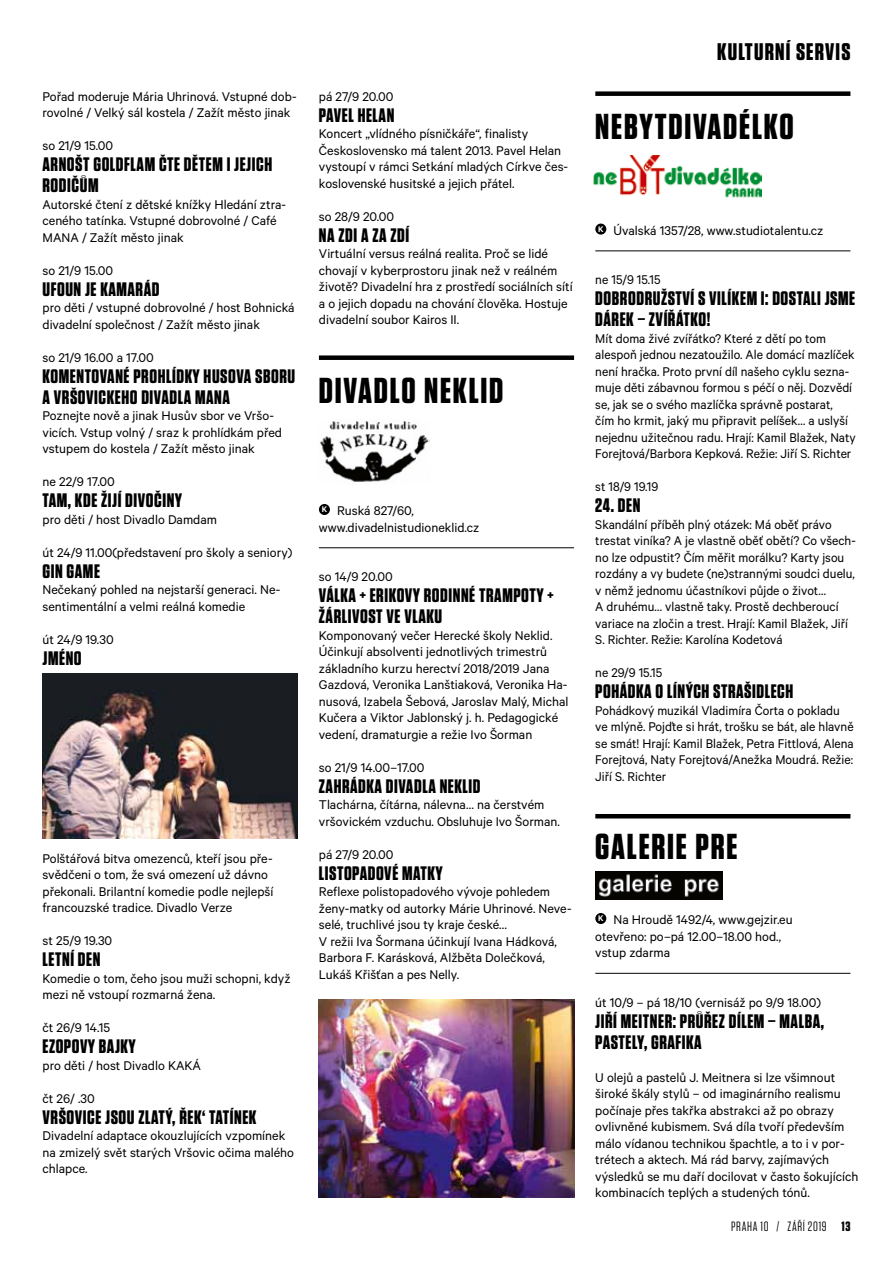
<style>
.page{position:relative;width:893px;height:1263px;background:#fff}
.page>*{position:absolute;margin:0;border:0;box-sizing:border-box;transform-origin:0 0}
.t1{font:700 36px "Tungsten";letter-spacing:.05em;color:#000}
.t2{font:700 24px "Tungsten";letter-spacing:.05em;color:#000}
.t3{font:700 19.5px "Tungsten";letter-spacing:.03em;color:#000}
.t4{font:14.25px/16.5px "Calibre";color:#000}
.t5{font:13.5px "Tungsten";letter-spacing:.05em;color:#000}
.s1{font-weight:700}
</style>
<div class="page">
<div style="left:319px;top:504px;width:11px;height:11px;background:#000;border-radius:50%"></div>
<hr style="left:319px;top:547px;width:255px;height:1px;background:#000">
<img style="left:320px;top:421px;width:109px;height:61px">
<div style="left:319px;top:355px;width:255px;height:5px;background:#000"></div>
<img style="left:43px;top:673px;width:255px;height:165px">
<img style="left:319px;top:999px;width:255px;height:198px">
<div style="left:595px;top:224px;width:11px;height:11px;background:#000;border-radius:50%"></div>
<hr style="left:595px;top:251px;width:255px;height:1px;background:#000">
<img style="left:594px;top:155px;width:167px;height:43px">
<div style="left:595px;top:91px;width:255px;height:5px;background:#000"></div>
<div style="left:595px;top:913px;width:11px;height:11px;background:#000;border-radius:50%"></div>
<hr style="left:595px;top:973px;width:255px;height:1px;background:#000">
<img style="left:595px;top:871px;width:128px;height:29px">
<hr style="left:595px;top:814px;width:255px;height:4px;background:#000">
<p class="t4" style="left:43px;top:87px;width:256px">Pořad moderuje Mária Uhrinová. Vstupné dob&shy;rovolné / Velký sál kostela / Zažít město jinak</p>
<p class="t4" style="left:43px;top:137px;width:72px">so 21/9 15.00</p>
<h3 class="t3" style="left:43px;top:154px;width:9px">ARNOŠ</h3>
<h3 class="t3" style="left:83px;top:154px;width:28px">T GOLDFLAM</h3>
<h3 class="t3" style="left:159px;top:154px;width:83px">ČTE DĚTEM I JEJICH</h3>
<h3 class="t3" style="left:43px;top:175px;width:9px">RODIČ</h3>
<h3 class="t3" style="left:80px;top:175px;width:19px">ŮM</h3>
<p class="t4" style="left:43px;top:195px;width:245px">Autorské čtení z dětské knížky Hledání ztra&shy;ceného tatínka. Vstupné dobrovolné / Café<br>MANA / Zažít město jinak</p>
<p class="t4" style="left:43px;top:261px;width:72px">so 21/9 15.00</p>
<h3 class="t3" style="left:43px;top:278px;width:9px">UFOUN</h3>
<h3 class="t3" style="left:85px;top:278px;width:25px">JE KAMARÁD</h3>
<p class="t4" style="left:43px;top:299px;width:254px">pro děti / vstupné dobrovolné / host Bohnická divadelní společnost / Zažít město jinak</p>
<p class="t4" style="left:43px;top:348px;width:113px">so 21/9 16.00 a 17.00</p>
<h3 class="t3" style="left:43px;top:365px;width:10px">KOMEN</h3>
<h3 class="t3" style="left:85px;top:365px;width:65px">TOVANÉ PROHLÍDK</h3>
<h3 class="t3" style="left:193px;top:365px;width:80px">Y HUSOVA SBORU</h3>
<h3 class="t3" style="left:43px;top:386px;width:20px">AVRŠOVICKEHO</h3>
<h3 class="t3" style="left:141px;top:386px;width:9px">DIVADLA</h3>
<h3 class="t3" style="left:195px;top:386px;width:10px">MANA</h3>
<p class="t4" style="left:43px;top:407px;width:241px">Poznejte nově a jinak Husův sbor ve Vršo&shy;vicích. Vstup volný / sraz k prohlídkám před vstupem do kostela / Zažít město jinak</p>
<p class="t4" style="left:43px;top:473px;width:74px">ne 22/9 17.00</p>
<h3 class="t3" style="left:43px;top:490px;width:91px">TAM, KDE ŽIJÍ DIVOČIN</h3>
<h3 class="t3" style="left:175px;top:490px;width:9px">Y</h3>
<p class="t4" style="left:43px;top:510px;width:176px">pro děti / host Divadlo Damdam</p>
<p class="t4" style="left:43px;top:543px;width:251px">út 24/9 11.00(představení pro školy a seniory)</p>
<h3 class="t3" style="left:43px;top:560px;width:42px">GIN GAME</h3>
<p class="t4" style="left:43px;top:581px;width:239px">Nečekaný pohled na nejstarší generaci. Ne&shy;sentimentální a velmi reálná komedie</p>
<p class="t4" style="left:43px;top:630px;width:73px">út 24/9 19.30</p>
<h3 class="t3" style="left:43px;top:647px;width:32px">JMÉNO</h3>
<p class="t4" style="left:43px;top:849px;width:232px">Polštářová bitva omezenců, kteří jsou pře&shy;svědčeni o tom, že svá omezení už dávno překonali. Brilantní komedie podle nejlepší francouzské tradice. Divadlo Verze</p>
<p class="t4" style="left:43px;top:932px;width:71px">st 25/9 19.30</p>
<h3 class="t3" style="left:43px;top:949px;width:44px">LETNÍDEN</h3>
<p class="t4" style="left:43px;top:969px;width:250px">Komedie o tom, čeho jsou muži schopni, když mezi ně vstoupí rozmarná žena.</p>
<p class="t4" style="left:43px;top:1019px;width:69px">čt 26/9 14.15</p>
<h3 class="t3" style="left:43px;top:1036px;width:95px">EZOPOVY BAJKY</h3>
<p class="t4" style="left:43px;top:1056px;width:160px">pro děti / host Divadlo KAKÁ</p>
<p class="t4" style="left:43px;top:1089px;width:54px">čt 26/ .30</p>
<h3 class="t3" style="left:43px;top:1106px;width:9px">VRŠOVICE</h3>
<h3 class="t3" style="left:105px;top:1106px;width:133px">JSOU ZLATÝ, ŘEK‘ TATÍNEK</h3>
<p class="t4" style="left:43px;top:1127px;width:253px">Divadelní adaptace okouzlujících vzpomínek na zmizelý svět starých Vršovic očima malého chlapce.</p>
<p class="t4" style="left:319px;top:87px;width:76px">pá 27/9 20.00</p>
<h3 class="t3" style="left:319px;top:104px;width:16px">PAVEL</h3>
<h3 class="t3" style="left:358px;top:104px;width:9px">HELAN</h3>
<p class="t4" style="left:319px;top:125px;width:251px">Koncert „vlídného písničkáře“, finalisty Československo má talent 2013. Pavel Helan vystoupí v rámci Setkání mladých Církve čes&shy;koslovenské husitské a jejich přátel.</p>
<p class="t4" style="left:319px;top:207px;width:77px">so 28/9 20.00</p>
<h3 class="t3" style="left:319px;top:224px;width:86px">NA ZDI A ZA ZDÍ</h3>
<p class="t4" style="left:319px;top:245px;width:255px">Virtuální versus reálná realita. Proč se lidé chovají v kyberprostoru jinak než v reálném životě? Divadelní hra z prostředí sociálních sítí a o jejich dopadu na chování člověka. Hostuje divadelní soubor Kairos II.</p>
<h1 class="t1" style="left:319px;top:371px;width:186px">DIVADLO NEKLID</h1>
<p class="t4" style="left:319px;top:502px;width:162px"><sup>K</sup> Ruská 827/60, www.divadelnistudioneklid.cz</p>
<p class="t4" style="left:319px;top:568px;width:75px">so 14/9 20.00</p>
<h3 class="t3" style="left:319px;top:585px;width:9px">VÁLKA</h3>
<h3 class="t3" style="left:360px;top:585px;width:18px">+ ERIKOV</h3>
<h3 class="t3" style="left:413px;top:585px;width:20px">Y RODINN</h3>
<h3 class="t3" style="left:469px;top:585px;width:86px">É TRAMPOTY +</h3>
<h3 class="t3" style="left:319px;top:606px;width:15px">ŽÁRLIVO</h3>
<h3 class="t3" style="left:368px;top:606px;width:45px">ST VE VLAKU</h3>
<p class="t4" style="left:319px;top:626px;width:251px">Komponovaný večer Herecké školy Neklid.<br>Účinkují absolventi jednotlivých trimestrů základního kurzu herectví 2018/2019 Jana Gazdová, Veronika Lanštiaková, Veronika Ha&shy;nusová, Izabela Šebová, Jaroslav Malý, Michal Kučera a Viktor Jablonský j. h. Pedagogické vedení, dramaturgie a režie Ivo Šorman</p>
<p class="t4" style="left:319px;top:758px;width:107px">so 21/9 14.00–17.00</p>
<h3 class="t3" style="left:319px;top:775px;width:16px">ZAHRÁDKA</h3>
<h3 class="t3" style="left:386px;top:775px;width:9px">DIVADLA</h3>
<h3 class="t3" style="left:440px;top:775px;width:8px">NEKLID</h3>
<p class="t4" style="left:319px;top:796px;width:243px">Tlachárna, čítárna, nálevna… na čerstvém vršovickém vzduchu. Obsluhuje Ivo Šorman.</p>
<p class="t4" style="left:319px;top:845px;width:76px">pá 27/9 20.00</p>
<h3 class="t3" style="left:319px;top:862px;width:50px">LISTOPADOV</h3>
<h3 class="t3" style="left:392px;top:862px;width:52px">É MATKY</h3>
<p class="t4" style="left:319px;top:883px;width:254px">Reflexe polistopadového vývoje pohledem ženy-matky od autorky Márie Uhrinové. Neve&shy;selé, truchlivé jsou ty kraje české…<br>V režii Iva Šormana účinkují Ivana Hádková, Barbora F. Karásková, Alžběta Dolečková, Lukáš Křišťan a pes Nelly.</p>
<h2 class="t2" style="left:717px;top:38px;width:134px">KULTURNÍ SERVIS</h2>
<h1 class="t1" style="left:595px;top:107px;width:88px">NEBYTDIVAD</h1>
<h1 class="t1" style="left:739px;top:107px;width:28px">ÉLKO</h1>
<p class="t4" style="left:598px;top:221px;width:227px"><sup>K</sup> Úvalská 1357/28, www.studiotalentu.cz</p>
<p class="t4" style="left:595px;top:271px;width:67px">ne 15/9 15.15</p>
<h3 class="t3" style="left:595px;top:288px;width:10px">DOBRODRU</h3>
<h3 class="t3" style="left:661px;top:288px;width:56px">ŽSTVÍ S VILÍKEM</h3>
<h3 class="t3" style="left:761px;top:288px;width:96px">I: DOSTALI JSME</h3>
<h3 class="t3" style="left:595px;top:309px;width:117px">DÁREK – ZVÍŘÁTKO!</h3>
<p class="t4" style="left:595px;top:329px;width:262px">Mít doma živé zvířátko? Které z dětí po tom alespoň jednou nezatoužilo. Ale domácí mazlíček není hračka. Proto první díl našeho cyklu sezna&shy;muje děti zábavnou formou s péčí o něj. Dozvědí se, jak se o svého mazlíčka správně postarat,<br>čím ho krmit, jaký mu připravit pelíšek… a uslyší nejednu užitečnou radu. Hrají: Kamil Blažek, Naty Forejtová/Barbora Kepková. Režie: Jiří S. Richter</p>
<p class="t4" style="left:595px;top:478px;width:64px">st 18/9 19.19</p>
<h3 class="t3" style="left:595px;top:495px;width:31px">24. DEN</h3>
<p class="t4" style="left:595px;top:515px;width:262px">Skandální příběh plný otázek: Má oběť právo trestat viníka? A je vlastně oběť obětí? Co všech&shy;no lze odpustit? Čím měřit morálku? Karty jsou rozdány a vy budete (ne)strannými soudci duelu, v němž jednomu účastníkovi půjde o život…<br>A druhému… vlastně taky. Prostě dechberoucí variace na zločin a trest. Hrají: Kamil Blažek, Jiří S. Richter. Režie: Karolína Kodetová</p>
<p class="t4" style="left:595px;top:664px;width:69px">ne 29/9 15.15</p>
<h3 class="t3" style="left:595px;top:681px;width:17px">POHÁDKA</h3>
<h3 class="t3" style="left:656px;top:681px;width:81px">O LÍNÝCH STRAŠIDLECH</h3>
<p class="t4" style="left:595px;top:701px;width:260px">Pohádkový muzikál Vladimíra Čorta o pokladu ve mlýně. Pojďte si hrát, trošku se bát, ale hlavně se smát! Hrají: Kamil Blažek, Petra Fittlová, Alena Forejtová, Naty Forejtová/Anežka Moudrá. Režie:<br>Jiří S. Richter</p>
<h1 class="t1" style="left:595px;top:827px;width:130px">GALERIE PRE</h1>
<p class="t4" style="left:595px;top:911px;width:199px"><sup>K</sup> Na Hroudě 1492/4, www.gejzir.eu otevřeno: po–pá 12.00–18.00 hod., vstup zdarma</p>
<p class="t4" style="left:595px;top:993px;width:227px">út 10/9 – pá 18/10 (vernisáž po 9/9 18.00)</p>
<h3 class="t3" style="left:595px;top:1010px;width:142px">JIŘÍ MEITNER: PRŮŘEZ DÍLEM</h3>
<h3 class="t3" style="left:768px;top:1010px;width:21px">– MALBA</h3>
<h3 class="t3" style="left:821px;top:1010px;width:5px">,</h3>
<h3 class="t3" style="left:595px;top:1031px;width:72px">PASTELY, GRAFIKA</h3>
<p class="t4" style="left:595px;top:1068px;width:265px">U olejů a pastelů J. Meitnera si lze všimnout široké škály stylů – od imaginárního realismu počínaje přes takřka abstrakci až po obrazy ovlivněné kubismem. Svá díla tvoří především málo vídanou technikou špachtle, a to i v por&shy;trétech a aktech. Má rád barvy, zajímavých výsledků se mu daří docilovat v často šokujících kombinacích teplých a studených tónů.</p>
<p class="t5" style="left:731px;top:1219px;width:121px">PRAHA 10 / ZÁŘÍ 2019 <span class="s1">13</span></p>
</div>
